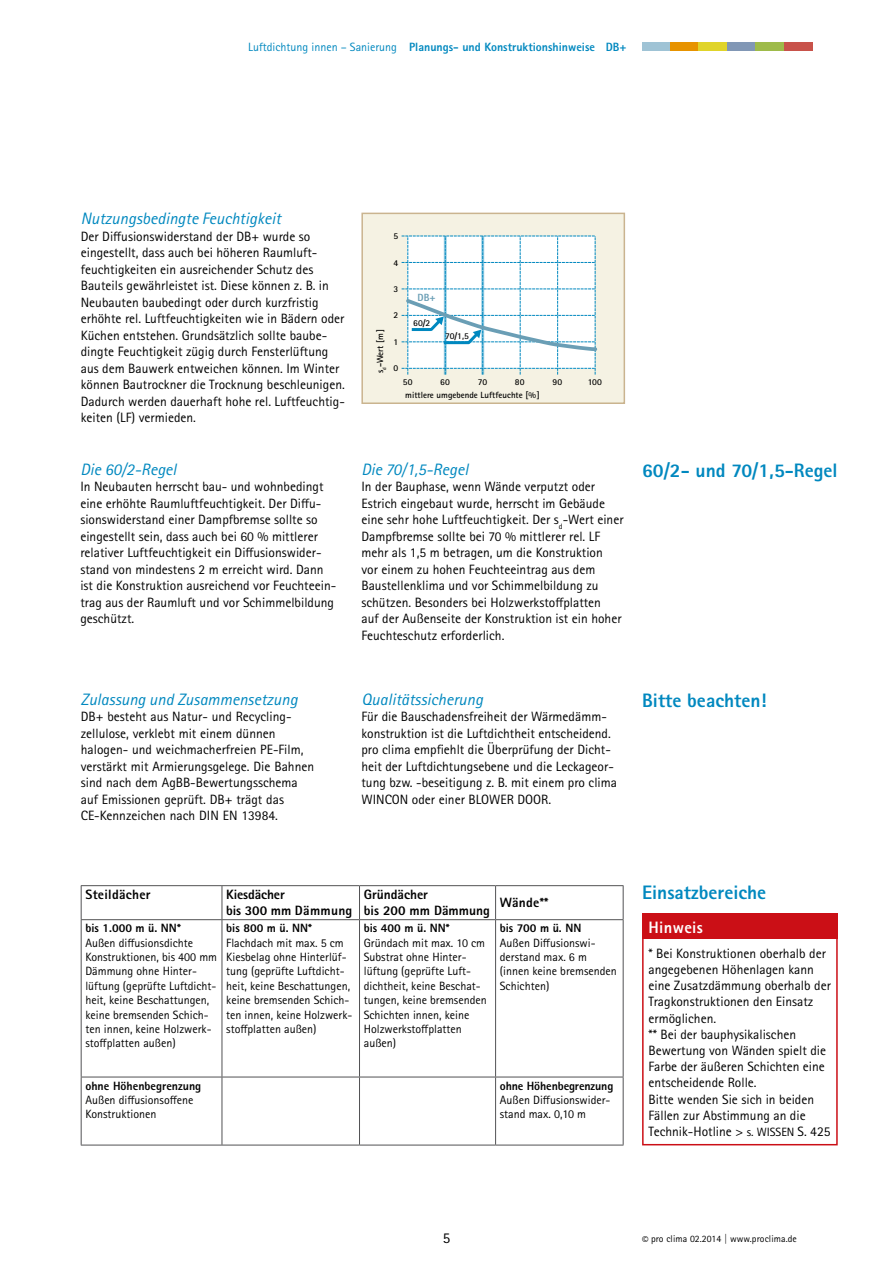
<style>
.page{position:relative;width:893px;height:1263px;background:#fff}
.page>*{position:absolute;margin:0;border:0;box-sizing:border-box;transform-origin:0 0}
.t1{font:800 19.5px "Rotis Sans Serif Pro";color:#0088bf}
.t2{font:italic 16.5px "Rotis Sans Serif Pro";color:#0088bf}
.t3{font:800 16.5px "Rotis Sans Serif Pro";letter-spacing:.02em;color:#fff}
.t4{font:15px "Rotis Sans Serif Pro";color:#000}
.t5{font:13.5px/16.5px "Rotis Sans Serif Pro";color:#000}
.t6{font:800 13.5px/16.2px "Rotis Sans Serif Pro";color:#000}
.t7{font:800 13.5px "Rotis Sans Serif Pro";letter-spacing:.02em;color:#000}
.t8{font:12px/14.4px "Rotis Sans Serif Pro";color:#000}
.t9{font:800 12px "Rotis Sans Serif Pro";color:#000}
.t10{font:800 12px "Rotis Sans Serif Pro";color:#0088bf}
.t11{font:800 10.5px "Rotis Sans Serif Pro";color:#6a9eb5}
.t12{font:9.75px "Rotis Sans Serif Pro";letter-spacing:.01em;color:#000}
.t13{font:700 9px "Agfa Rotis Sans Serif";color:#000}
.s1{font-weight:400}
.s2{font-size:12px}
.s3{font-size:12.75px}
</style>
<div class="page">
<div style="left:642px;top:43px;width:28px;height:8px;background:#9fc3d5"></div>
<div style="left:670px;top:43px;width:29px;height:8px;background:#e79300"></div>
<div style="left:699px;top:43px;width:28px;height:8px;background:#e0d42a"></div>
<div style="left:727px;top:43px;width:28px;height:8px;background:#8197b5"></div>
<div style="left:755px;top:43px;width:29px;height:8px;background:#9ebb4a"></div>
<div style="left:784px;top:43px;width:28px;height:8px;background:#c8524a"></div>
<div style="left:362px;top:213px;width:262px;height:190px;background:#f5f2e3"></div>
<svg style="left:402px;top:236px;width:196px;height:139px;background:#e8f3f6"></svg>
<div style="left:361px;top:213px;width:264px;height:191px;border:2px solid #cab48f"></div>
<div style="left:642px;top:914px;width:196px;height:231px;border:2px solid #cb0f16"></div>
<div style="left:642px;top:914px;width:196px;height:25px;background:#cb0f16"></div>
<hr style="left:81px;top:885px;width:141px;height:1px;background:#525254">
<hr style="left:81px;top:886px;width:1px;height:33px;background:#525254">
<hr style="left:222px;top:885px;width:137px;height:1px;background:#525254">
<hr style="left:222px;top:886px;width:1px;height:33px;background:#525254">
<hr style="left:359px;top:885px;width:137px;height:1px;background:#525254">
<hr style="left:359px;top:886px;width:1px;height:33px;background:#525254">
<hr style="left:496px;top:885px;width:127px;height:1px;background:#525254">
<hr style="left:495px;top:886px;width:1px;height:33px;background:#525254">
<hr style="left:623px;top:886px;width:1px;height:33px;background:#525254">
<hr style="left:81px;top:919px;width:141px;height:1px;background:#525254">
<hr style="left:81px;top:920px;width:1px;height:157px;background:#525254">
<hr style="left:222px;top:919px;width:137px;height:1px;background:#525254">
<hr style="left:222px;top:920px;width:1px;height:157px;background:#525254">
<hr style="left:359px;top:919px;width:137px;height:1px;background:#525254">
<hr style="left:359px;top:920px;width:1px;height:157px;background:#525254">
<hr style="left:496px;top:919px;width:127px;height:1px;background:#525254">
<hr style="left:495px;top:920px;width:1px;height:157px;background:#525254">
<hr style="left:623px;top:920px;width:1px;height:157px;background:#525254">
<hr style="left:81px;top:1077px;width:141px;height:1px;background:#525254">
<hr style="left:81px;top:1077px;width:1px;height:68px;background:#525254">
<hr style="left:222px;top:1077px;width:137px;height:1px;background:#525254">
<hr style="left:222px;top:1077px;width:1px;height:68px;background:#525254">
<hr style="left:359px;top:1077px;width:137px;height:1px;background:#525254">
<hr style="left:359px;top:1077px;width:1px;height:68px;background:#525254">
<hr style="left:496px;top:1077px;width:127px;height:1px;background:#525254">
<hr style="left:495px;top:1077px;width:1px;height:68px;background:#525254">
<hr style="left:623px;top:1077px;width:1px;height:68px;background:#525254">
<hr style="left:81px;top:1145px;width:141px;height:1px;background:#525254">
<hr style="left:222px;top:1145px;width:137px;height:1px;background:#525254">
<hr style="left:359px;top:1145px;width:137px;height:1px;background:#525254">
<hr style="left:496px;top:1145px;width:127px;height:1px;background:#525254">
<p class="t10" style="left:248px;top:39px;width:380px"><span class="s1">Luftdichtung innen – Sanierung</span> Planungs- und Konstruktionshinweise DB+</p>
<p class="t2" style="left:81px;top:209px;width:202px">Nutzungsbedingte Feuchtigkeit</p>
<p class="t5" style="left:81px;top:228px;width:266px">Der Diffusionswiderstand der DB+ wurde so eingestellt, dass auch bei höheren Raumluft&shy;feuchtigkeiten ein ausreichender Schutz des Bauteils gewährleistet ist. Diese können z. B. in Neubauten baubedingt oder durch kurzfristig erhöhte rel. Luftfeuchtigkeiten wie in Bädern oder Küchen entstehen. Grundsätzlich sollte baube&shy;dingte Feuchtigkeit zügig durch Fensterlüftung aus dem Bauwerk entweichen können. Im Winter können Bautrockner die Trocknung beschleunigen.<br>Dadurch werden dauerhaft hohe rel. Luftfeuchtig&shy;keiten (LF) vermieden.</p>
<p class="t2" style="left:80px;top:460px;width:98px">Die 60/2-Regel</p>
<p class="t5" style="left:80px;top:479px;width:257px">In Neubauten herrscht bau- und wohnbedingt eine erhöhte Raumluftfeuchtigkeit. Der Diffu&shy;sionswiderstand einer Dampfbremse sollte so eingestellt sein, dass auch bei 60 % mittlerer relativer Luftfeuchtigkeit ein Diffusionswider&shy;stand von mindestens 2 m erreicht wird. Dann ist die Konstruktion ausreichend vor Feuchteein&shy;trag aus der Raumluft und vor Schimmelbildung geschützt.</p>
<p class="t13" style="left:394px;top:230px;width:6px">5</p>
<p class="t13" style="left:394px;top:257px;width:6px">4</p>
<p class="t13" style="left:394px;top:283px;width:6px">3</p>
<p class="t13" style="left:394px;top:310px;width:6px">2</p>
<p class="t13" style="left:394px;top:336px;width:6px">1</p>
<p class="t13" style="left:394px;top:362px;width:6px">0</p>
<p class="t13" style="left:374px;top:373px;width:46px;rotate:-90deg">s<sub>d</sub>-Wert [m]</p>
<p class="t11" style="left:417px;top:291px;width:20px">DB+</p>
<p class="t13" style="left:413px;top:317px;width:19px">60/2</p>
<p class="t13" style="left:445px;top:331px;width:25px">70/1,5</p>
<p class="t13" style="left:403px;top:376px;width:11px">50</p>
<p class="t13" style="left:440px;top:376px;width:11px">60</p>
<p class="t13" style="left:478px;top:376px;width:11px">70</p>
<p class="t13" style="left:515px;top:376px;width:11px">80</p>
<p class="t13" style="left:553px;top:376px;width:11px">90</p>
<p class="t13" style="left:588px;top:376px;width:16px">100</p>
<p class="t13" style="left:405px;top:389px;width:136px">mittlere umgebende Luftfeuchte [%]</p>
<p class="t2" style="left:361px;top:460px;width:108px">Die 70/1,5-Regel</p>
<p class="t5" style="left:361px;top:479px;width:264px">In der Bauphase, wenn Wände verputzt oder Estrich eingebaut wurde, herrscht im Gebäude eine sehr hohe Luftfeuchtigkeit. Der s<sub>d</sub>-Wert einer Dampfbremse sollte bei 70 % mittlerer rel. LF mehr als 1,5 m betragen, um die Konstruktion<br>vor einem zu hohen Feuchteeintrag aus dem Baustellenklima und vor Schimmelbildung zu schützen. Besonders bei Holzwerkstoffplatten<br>auf der Außenseite der Konstruktion ist ein hoher Feuchteschutz erforderlich.</p>
<h1 class="t1" style="left:642px;top:458px;width:197px">60/2- und 70/1,5-Regel</h1>
<p class="t2" style="left:361px;top:689px;width:123px">Qualitätssicherung</p>
<p class="t5" style="left:361px;top:708px;width:257px">Für die Bauschadensfreiheit der Wärmedämm&shy;konstruktion ist die Luftdichtheit entscheidend. pro clima empfiehlt die Überprüfung der Dicht&shy;heit der Luftdichtungsebene und die Leckageor&shy;tung bzw. -beseitigung z. B. mit einem pro clima WINCON oder einer BLOWER DOOR.</p>
<p class="t2" style="left:81px;top:689px;width:218px">Zulassung und Zusammensetzung</p>
<h1 class="t1" style="left:642px;top:688px;width:126px">Bitte beachten!</h1>
<p class="t5" style="left:81px;top:708px;width:235px">DB+ besteht aus Natur- und Recycling&shy;zellulose, verklebt mit einem dünnen halogen- und weichmacherfreien PE-Film, verstärkt mit Armierungsgelege. Die Bahnen sind nach dem AgBB-Bewertungsschema auf Emissionen geprüft. DB+ trägt das CE-Kennzeichen nach DIN EN 13984.</p>
<p class="t7" style="left:85px;top:886px;width:67px">Steildächer</p>
<p class="t6" style="left:226px;top:886px;width:128px">Kiesdächer<br>bis 300 mm Dämmung</p>
<p class="t6" style="left:364px;top:886px;width:127px">Gründächer<br>bis 200 mm Dämmung</p>
<p class="t6" style="left:500px;top:894px;width:50px">Wände**</p>
<p class="t9" style="left:85px;top:920px;width:97px">bis 1.000 m ü. NN*</p>
<p class="t8" style="left:85px;top:935px;width:133px">Außen diffusionsdichte<br>Konstruktionen, bis 400 mm<br>Dämmung ohne Hinter&shy;lüftung (geprüfte Luftdicht&shy;heit, keine Beschattungen, keine bremsenden Schich&shy;ten innen, keine Holzwerk&shy;stoffplatten außen)</p>
<p class="t9" style="left:500px;top:920px;width:83px">bis 700 m ü. NN</p>
<p class="t8" style="left:500px;top:935px;width:119px">Außen Diffusionswi&shy;derstand max. 6 m (innen keine bremsenden<br>Schichten)</p>
<p class="t9" style="left:226px;top:920px;width:87px">bis 800 m ü. NN*</p>
<p class="t8" style="left:226px;top:935px;width:128px">Flachdach mit max. 5 cm<br>Kiesbelag ohne Hinterlüf&shy;tung (geprüfte Luftdicht&shy;heit, keine Beschattungen, keine bremsenden Schich&shy;ten innen, keine Holzwerk&shy;stoffplatten außen)</p>
<p class="t9" style="left:364px;top:920px;width:87px">bis 400 m ü. NN*</p>
<p class="t8" style="left:364px;top:935px;width:125px">Gründach mit max. 10 cm<br>Substrat ohne Hinter&shy;lüftung (geprüfte Luft&shy;dichtheit, keine Beschat&shy;tungen, keine bremsenden<br>Schichten innen, keine<br>Holzwerkstoffplatten außen)</p>
<p class="t9" style="left:85px;top:1078px;width:117px">ohne Höhenbegrenzung</p>
<p class="t8" style="left:85px;top:1093px;width:110px">Außen diffusionsoffene<br>Konstruktionen</p>
<p class="t9" style="left:500px;top:1078px;width:115px">ohne Höhenbegrenzung</p>
<p class="t8" style="left:500px;top:1093px;width:112px">Außen Diffusionswider&shy;stand max. 0,10 m</p>
<h1 class="t1" style="left:642px;top:880px;width:126px">Einsatzbereiche</h1>
<p class="t3" style="left:648px;top:916px;width:56px">Hinweis</p>
<p class="t5" style="left:648px;top:945px;width:184px">* Bei Konstruktionen oberhalb der angegebenen Höhenlagen kann eine Zusatzdämmung oberhalb der<br>Tragkonstruktionen den Einsatz ermöglichen.<br>** Bei der bauphysikalischen<br>Bewertung von Wänden spielt die<br>Farbe der äußeren Schichten eine entscheidende Rolle.<br>Bitte wenden Sie sich in beiden<br>Fällen zur Abstimmung an die<br>Technik-Hotline &gt; <span class="s2">s. WISSEN</span> S. 425</p>
<p class="t4" style="left:443px;top:1229px;width:9px">5</p>
<p class="t12" style="left:642px;top:1233px;width:156px"><span class="s3">©</span> pro clima 02.2014 | www.proclima.de</p>
</div>
